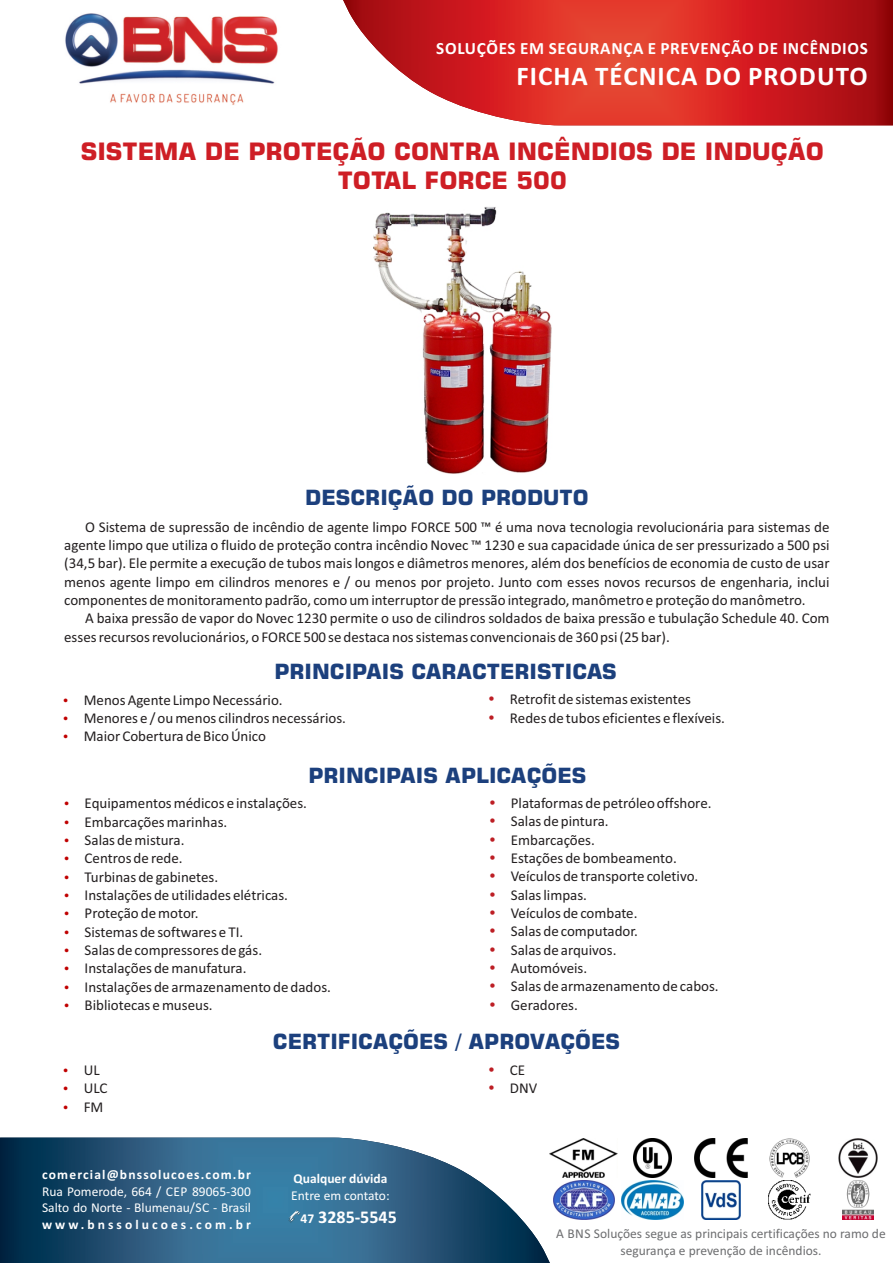
<style>
.page{position:relative;width:893px;height:1263px;background:#fff}
.page>*{position:absolute;margin:0;border:0;box-sizing:border-box;transform-origin:0 0}
.t1{font:700 27px "Calibri";letter-spacing:.04em;color:#fff}
.t2{font:700 24px/29px "Square 721 BT";color:#ce1e25;text-align:center}
.t3{font:700 21px "Square 721 BT";color:#1c407d}
.t4{font:700 18px "Calibri";color:#fff}
.t5{font:700 17.25px "Calibri";letter-spacing:.04em;color:#fff}
.t6{font:15px/18.3px "Calibri";color:#231f20}
.t7{font:13.5px/16.5px "Calibri";color:#6d6e70;text-align:center}
.t8{font:13.5px/16.5px "Calibri";color:#fff}
.t9{font:700 13.5px "Calibri";letter-spacing:.085em;color:#fff}
.t10{font:700 13.5px "Calibri";letter-spacing:.225em;color:#fff}
.t11{font:700 13.5px "Calibri";color:#fff}
.s1{font-size:13.5px}
</style>
<div class="page">
<svg style="left:0;top:1137px;width:550px;height:126px;background:#3f6e8d"></svg>
<img style="left:287px;top:1210px;width:14px;height:13px">
<img style="left:770px;top:1139px;width:39px;height:38px">
<img style="left:839px;top:1139px;width:38px;height:38px">
<img style="left:553px;top:1181px;width:62px;height:38px">
<img style="left:621px;top:1181px;width:62px;height:38px">
<img style="left:702px;top:1181px;width:38px;height:38px">
<img style="left:769px;top:1181px;width:41px;height:38px">
<img style="left:843px;top:1181px;width:31px;height:38px">
<img style="left:550px;top:1139px;width:68px;height:38px">
<img style="left:633px;top:1139px;width:38px;height:38px">
<img style="left:694px;top:1139px;width:54px;height:38px">
<svg style="left:343px;top:0;width:550px;height:125px;background:#d43b39"></svg>
<img style="left:65px;top:13px;width:213px;height:92px">
<img style="left:373px;top:207px;width:179px;height:267px">
<p class="t5" style="left:436px;top:42px;width:433px">SOLUÇÕES EM SEGURANÇA E PREVENÇÃO DE INCÊNDIOS</p>
<h1 class="t1" style="left:516px;top:65px;width:353px">FICHA TÉCNICA DO PRODUTO</h1>
<h2 class="t2" style="left:81px;top:139px;width:745px">SISTEMA DE PROTEÇÃO CONTRA INCÊNDIOS DE INDUÇÃO<br>TOTAL FORCE 500</h2>
<h3 class="t3" style="left:305px;top:489px;width:285px">DESCRIÇÃO DO PRODUTO</h3>
<p class="t6" style="left:64px;top:519px;width:767px;text-align:justify;text-indent:21px">O Sistema de supressão de incêndio de agente limpo FORCE 500 ™ é uma nova tecnologia revolucionária para sistemas de agente limpo que utiliza o fluido de proteção contra incêndio Novec ™ 1230 e sua capacidade única de ser pressurizado a 500 psi (34,5 bar). Ele permite a execução de tubos mais longos e diâmetros menores, além dos benefícios de economia de custo de usar menos agente limpo em cilindros menores e / ou menos por projeto. Junto com esses novos recursos de engenharia, inclui componentes de monitoramento padrão, como um interruptor de pressão integrado, manômetro e proteção do manômetro.</p>
<p class="t6" style="left:64px;top:610px;width:767px;text-indent:21px">A baixa pressão de vapor do Novec 1230 permite o uso de cilindros soldados de baixa pressão e tubulação Schedule 40. Com esses recursos revolucionários, o FORCE 500 se destaca nos sistemas convencionais de 360 psi (25 bar).</p>
<h3 class="t3" style="left:274px;top:663px;width:344px">PRINCIPAIS CARACTERISTICAS</h3>
<p class="t6" style="left:510px;top:691px;width:217px">Retrofit de sistemas existentes<br>Redes de tubos eficientes e flexíveis.</p>
<p class="t6" style="left:84px;top:692px;width:264px">Menos Agente Limpo Necessário.<br>Menores e / ou menos cilindros necessários.<br>Maior Cobertura de Bico Único</p>
<h3 class="t3" style="left:308px;top:767px;width:279px">PRINCIPAIS APLICAÇÕES</h3>
<p class="t6" style="left:511px;top:795px;width:209px">Plataformas de petróleo offshore.<br>Salas de pintura.<br>Embarcações.<br>Estações de bombeamento.<br>Veículos de transporte coletivo.<br>Salas limpas.<br>Veículos de combate.<br>Salas de computador.<br>Salas de arquivos.<br>Automóveis.<br>Salas de armazenamento de cabos.<br>Geradores.</p>
<p class="t6" style="left:85px;top:795px;width:248px">Equipamentos médicos e instalações.<br>Embarcações marinhas.<br>Salas de mistura.<br>Centros de rede.<br>Turbinas de gabinetes.<br>Instalações de utilidades elétricas.<br>Proteção de motor.<br>Sistemas de softwares e TI.<br>Salas de compressores de gás.<br>Instalações de manufatura.<br>Instalações de armazenamento de dados.<br>Bibliotecas e museus.</p>
<p class="t6" style="left:84px;top:1062px;width:25px">UL<br>ULC<br>FM</p>
<h3 class="t3" style="left:273px;top:1033px;width:349px">CERTIFICAÇÕES / APROVAÇÕES</h3>
<p class="t6" style="left:510px;top:1062px;width:29px">CE<br>DNV</p>
<p class="t9" style="left:42px;top:1169px;width:210px">comercial@bnssolucoes.com.br</p>
<p class="t8" style="left:42px;top:1184px;width:210px">Rua Pomerode, 664 / CEP 89065-300<br>Salto do Norte - Blumenau/SC - Brasil</p>
<p class="t10" style="left:42px;top:1219px;width:210px">www.bnssolucoes.com.br</p>
<p class="t11" style="left:294px;top:1173px;width:95px">Qualquer dúvida</p>
<p class="t8" style="left:291px;top:1188px;width:100px">Entre em contato:</p>
<p class="t4" style="left:301px;top:1210px;width:98px"><span class="s1">47</span> 3285-5545</p>
<p class="t7" style="left:556px;top:1226px;width:331px">A BNS Soluções segue as principais certificações no ramo de segurança e prevenção de incêndios.</p>
</div>
